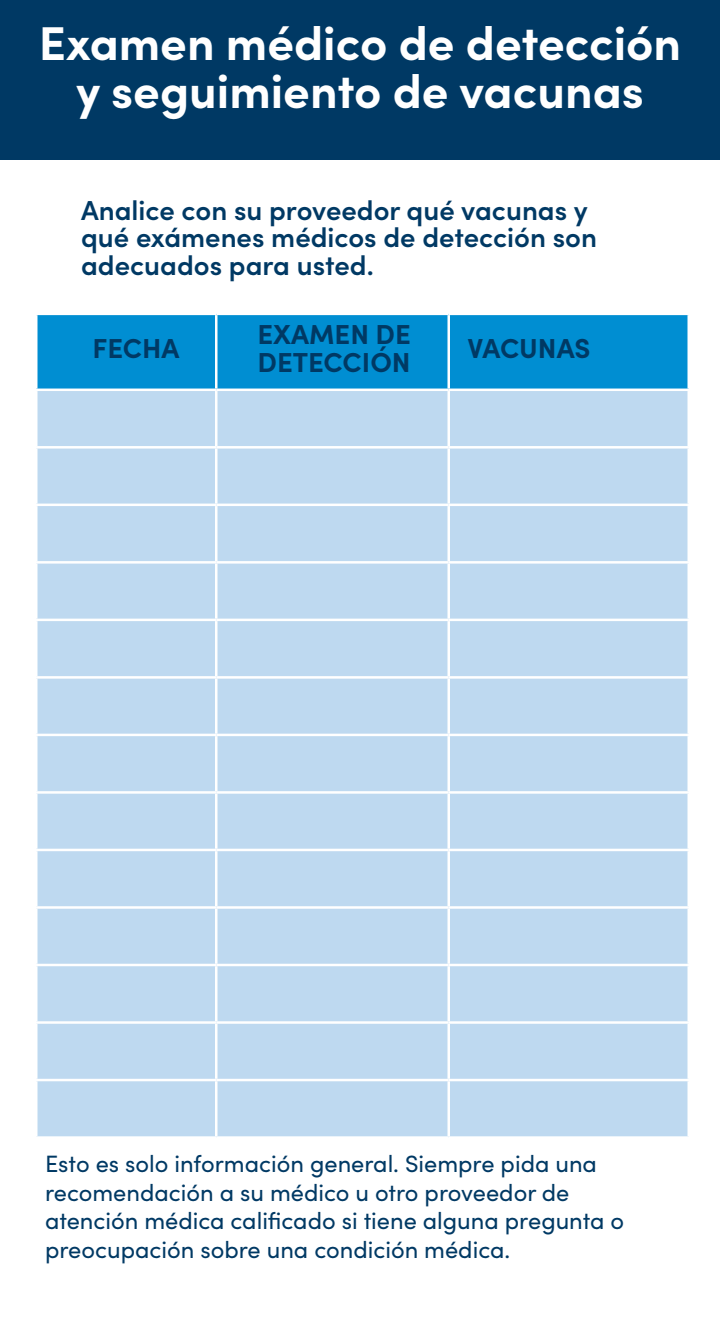
<style>
.page{position:relative;width:720px;height:1328px;background:#fff}
.page>*{position:absolute;margin:0;border:0;box-sizing:border-box;transform-origin:0 0}
.Paragraph_Style4{font:700 47.5px/47.5px "Sofia Pro";color:#fff;text-align:center}
.Paragraph_Style1{font:600 27.5px/27.5px "Sofia Pro";color:#003964}
.Paragraph_Style7{font:700 27.5px/27.5px "Sofia Pro";color:#003964}
.Paragraph_Style6{font:700 27.5px "Sofia Pro";letter-spacing:-.005em;color:#003964}
.Paragraph_Style8{font:700 27.5px "Sofia Pro";color:#003964}
.Paragraph_Style1-2{font:23.75px/28.5px "Sofia Pro";color:#003964}
</style>
<div class="page">
<div style="left:0;top:0;width:720px;height:159px;background:#003964"></div>
<div style="left:38px;top:315px;width:650px;height:73px;background:#008ed2"></div>
<div style="left:38px;top:391px;width:650px;height:745px;background:#bed9f0"></div>
<hr style="left:215px;top:315px;width:3px;height:73px;background:#fff">
<hr style="left:448px;top:315px;width:2px;height:73px;background:#fff">
<hr style="left:215px;top:391px;width:3px;height:55px;background:#fff">
<hr style="left:448px;top:391px;width:2px;height:55px;background:#fff">
<hr style="left:35px;top:446px;width:181px;height:2px;background:#fff">
<hr style="left:216px;top:446px;width:233px;height:2px;background:#fff">
<hr style="left:215px;top:448px;width:3px;height:55px;background:#fff">
<hr style="left:449px;top:446px;width:241px;height:2px;background:#fff">
<hr style="left:448px;top:448px;width:2px;height:55px;background:#fff">
<hr style="left:35px;top:503px;width:181px;height:3px;background:#fff">
<hr style="left:216px;top:503px;width:233px;height:3px;background:#fff">
<hr style="left:215px;top:506px;width:3px;height:55px;background:#fff">
<hr style="left:449px;top:503px;width:241px;height:3px;background:#fff">
<hr style="left:448px;top:506px;width:2px;height:55px;background:#fff">
<hr style="left:35px;top:561px;width:181px;height:2px;background:#fff">
<hr style="left:216px;top:561px;width:233px;height:2px;background:#fff">
<hr style="left:215px;top:563px;width:3px;height:55px;background:#fff">
<hr style="left:449px;top:561px;width:241px;height:2px;background:#fff">
<hr style="left:448px;top:563px;width:2px;height:55px;background:#fff">
<hr style="left:35px;top:618px;width:181px;height:3px;background:#fff">
<hr style="left:216px;top:618px;width:233px;height:3px;background:#fff">
<hr style="left:215px;top:621px;width:3px;height:55px;background:#fff">
<hr style="left:449px;top:618px;width:241px;height:3px;background:#fff">
<hr style="left:448px;top:621px;width:2px;height:55px;background:#fff">
<hr style="left:35px;top:676px;width:181px;height:2px;background:#fff">
<hr style="left:216px;top:676px;width:233px;height:2px;background:#fff">
<hr style="left:215px;top:678px;width:3px;height:55px;background:#fff">
<hr style="left:449px;top:676px;width:241px;height:2px;background:#fff">
<hr style="left:448px;top:678px;width:2px;height:55px;background:#fff">
<hr style="left:35px;top:733px;width:181px;height:3px;background:#fff">
<hr style="left:216px;top:733px;width:233px;height:3px;background:#fff">
<hr style="left:215px;top:736px;width:3px;height:55px;background:#fff">
<hr style="left:449px;top:733px;width:241px;height:3px;background:#fff">
<hr style="left:448px;top:736px;width:2px;height:55px;background:#fff">
<hr style="left:35px;top:791px;width:181px;height:2px;background:#fff">
<hr style="left:216px;top:791px;width:233px;height:2px;background:#fff">
<hr style="left:215px;top:793px;width:3px;height:55px;background:#fff">
<hr style="left:449px;top:791px;width:241px;height:2px;background:#fff">
<hr style="left:448px;top:793px;width:2px;height:55px;background:#fff">
<hr style="left:35px;top:848px;width:181px;height:3px;background:#fff">
<hr style="left:216px;top:848px;width:233px;height:3px;background:#fff">
<hr style="left:215px;top:851px;width:3px;height:55px;background:#fff">
<hr style="left:449px;top:848px;width:241px;height:3px;background:#fff">
<hr style="left:448px;top:851px;width:2px;height:55px;background:#fff">
<hr style="left:35px;top:906px;width:181px;height:2px;background:#fff">
<hr style="left:216px;top:906px;width:233px;height:2px;background:#fff">
<hr style="left:215px;top:908px;width:3px;height:55px;background:#fff">
<hr style="left:449px;top:906px;width:241px;height:2px;background:#fff">
<hr style="left:448px;top:908px;width:2px;height:55px;background:#fff">
<hr style="left:35px;top:963px;width:181px;height:3px;background:#fff">
<hr style="left:216px;top:963px;width:233px;height:3px;background:#fff">
<hr style="left:215px;top:966px;width:3px;height:55px;background:#fff">
<hr style="left:449px;top:963px;width:241px;height:3px;background:#fff">
<hr style="left:448px;top:966px;width:2px;height:55px;background:#fff">
<hr style="left:35px;top:1021px;width:181px;height:2px;background:#fff">
<hr style="left:216px;top:1021px;width:233px;height:2px;background:#fff">
<hr style="left:215px;top:1023px;width:3px;height:55px;background:#fff">
<hr style="left:449px;top:1021px;width:241px;height:2px;background:#fff">
<hr style="left:448px;top:1023px;width:2px;height:55px;background:#fff">
<hr style="left:35px;top:1078px;width:181px;height:3px;background:#fff">
<hr style="left:216px;top:1078px;width:233px;height:3px;background:#fff">
<hr style="left:215px;top:1081px;width:3px;height:55px;background:#fff">
<hr style="left:449px;top:1078px;width:241px;height:3px;background:#fff">
<hr style="left:448px;top:1081px;width:2px;height:55px;background:#fff">
<p class="Paragraph_Style4" style="left:39px;top:16px;width:644px">Examen médico de detección y seguimiento de vacunas</p>
<p class="Paragraph_Style1" style="left:81px;top:194px;width:517px">Analice con su proveedor qué vacunas y qué exámenes médicos de detección son adecuados para usted.</p>
<p class="Paragraph_Style8" style="left:92px;top:327px;width:88px">FECHA</p>
<p class="Paragraph_Style7" style="left:258px;top:318px;width:155px">EXAMEN DE<br>DETECCIÓN</p>
<p class="Paragraph_Style6" style="left:468px;top:327px;width:124px">VACUNAS</p>
<p class="Paragraph_Style1-2" style="left:45px;top:1148px;width:581px">Esto es solo información general. Siempre pida una recomendación a su médico u otro proveedor de atención médica calificado si tiene alguna pregunta o preocupación sobre una condición médica.</p>
</div>
